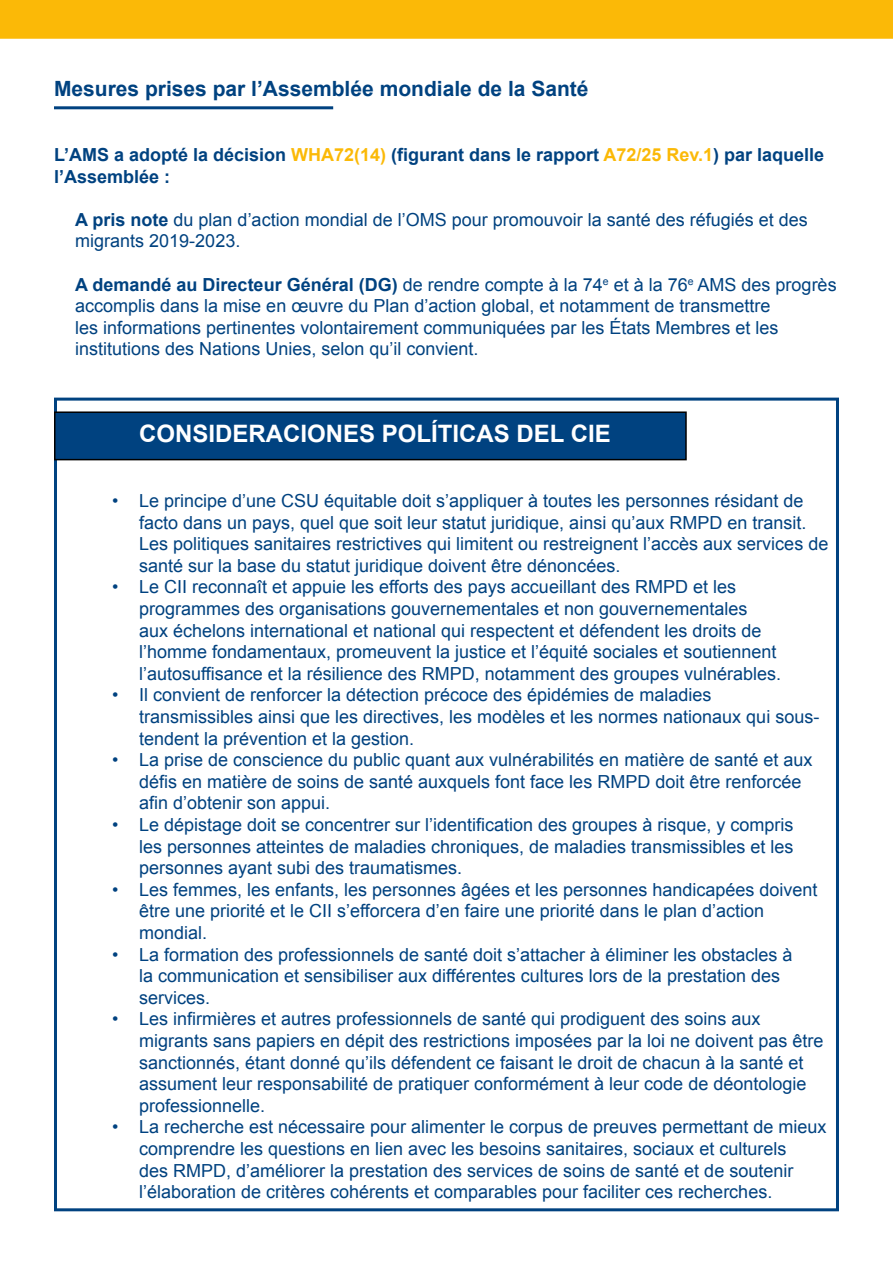
<style>
.page{position:relative;width:893px;height:1263px;background:#fff}
.page>*{position:absolute;margin:0;border:0;box-sizing:border-box;transform-origin:0 0}
.t1{font:700 24px "Arial";color:#fff}
.t2{font:700 21px "Arial";color:#004280}
.t3{font:18px/21.6px "Arial";color:#004280}
.t4{font:700 18px/21.6px "Arial";color:#004280}
.s1{color:#fbb907}
.s2{font-weight:700}
</style>
<div class="page">
<div style="left:0;top:0;width:893px;height:39px;background:#fbb907"></div>
<hr style="left:54px;top:106px;width:279px;height:3px;background:#004280">
<div style="left:55px;top:412px;width:631px;height:48px;background:#004280"></div>
<div style="left:54px;top:411px;width:633px;height:49px;border:2px solid #000"></div>
<p class="t2" style="left:54px;top:75px;width:536px">Mesures prises par l’Assemblée mondiale de la Santé</p>
<p class="t4" style="left:54px;top:144px;width:772px">L’AMS a adopté la décision <span class="s1">WHA72(14)</span> (figurant dans le rapport <span class="s1">A72/25 Rev.1</span>) par laquelle l’Assemblée :</p>
<p class="t3" style="left:75px;top:209px;width:734px"><span class="s2">A pris note</span> du plan d’action mondial de l’OMS pour promouvoir la santé des réfugiés et des migrants 2019-2023.</p>
<p class="t3" style="left:75px;top:274px;width:763px"><span class="s2">A demandé au Directeur Général (DG)</span> de rendre compte à la 74<sup>e</sup> et à la 76<sup>e</sup> AMS des progrès accomplis dans la mise en œuvre du Plan d’action global, et notamment de transmettre<br>les informations pertinentes volontairement communiquées par les États Membres et les institutions des Nations Unies, selon qu’il convient.</p>
<h1 class="t1" style="left:139px;top:418px;width:473px">CONSIDERACIONES POLÍTICAS DEL CIE</h1>
<p class="t3" style="left:139px;top:490px;width:691px;text-indent:-27px">• Le principe d’une CSU équitable doit s’appliquer à toutes les personnes résidant de facto dans un pays, quel que soit leur statut juridique, ainsi qu’aux RMPD en transit.<br>Les politiques sanitaires restrictives qui limitent ou restreignent l’accès aux services de santé sur la base du statut juridique doivent être dénoncées.</p>
<p class="t3" style="left:139px;top:576px;width:643px;text-indent:-27px">• Le CII reconnaît et appuie les efforts des pays accueillant des RMPD et les programmes des organisations gouvernementales et non gouvernementales<br>aux échelons international et national qui respectent et défendent les droits de l’homme fondamentaux, promeuvent la justice et l’équité sociales et soutiennent l’autosuffisance et la résilience des RMPD, notamment des groupes vulnérables.</p>
<p class="t3" style="left:139px;top:684px;width:682px;text-indent:-27px">• Il convient de renforcer la détection précoce des épidémies de maladies transmissibles ainsi que les directives, les modèles et les normes nationaux qui sous&shy;tendent la prévention et la gestion.</p>
<p class="t3" style="left:139px;top:749px;width:675px;text-indent:-27px">• La prise de conscience du public quant aux vulnérabilités en matière de santé et aux défis en matière de soins de santé auxquels font face les RMPD doit être renforcée afin d’obtenir son appui.</p>
<p class="t3" style="left:139px;top:814px;width:656px;text-align:justify;text-indent:-27px">• Le dépistage doit se concentrer sur l’identification des groupes à risque, y compris les personnes atteintes de maladies chroniques, de maladies transmissibles et les personnes ayant subi des traumatismes.</p>
<p class="t3" style="left:139px;top:879px;width:680px;text-indent:-27px">• Les femmes, les enfants, les personnes âgées et les personnes handicapées doivent être une priorité et le CII s’efforcera d’en faire une priorité dans le plan d’action mondial.</p>
<p class="t3" style="left:139px;top:944px;width:655px;text-indent:-27px">• La formation des professionnels de santé doit s’attacher à éliminer les obstacles à la communication et sensibiliser aux différentes cultures lors de la prestation des services.</p>
<p class="t3" style="left:139px;top:1008px;width:686px;text-indent:-27px">• Les infirmières et autres professionnels de santé qui prodiguent des soins aux migrants sans papiers en dépit des restrictions imposées par la loi ne doivent pas être sanctionnés, étant donné qu’ils défendent ce faisant le droit de chacun à la santé et assument leur responsabilité de pratiquer conformément à leur code de déontologie professionnelle.</p>
<p class="t3" style="left:139px;top:1116px;width:689px;text-indent:-27px">• La recherche est nécessaire pour alimenter le corpus de preuves permettant de mieux comprendre les questions en lien avec les besoins sanitaires, sociaux et culturels<br>des RMPD, d’améliorer la prestation des services de soins de santé et de soutenir l’élaboration de critères cohérents et comparables pour faciliter ces recherches.</p>
</div>
